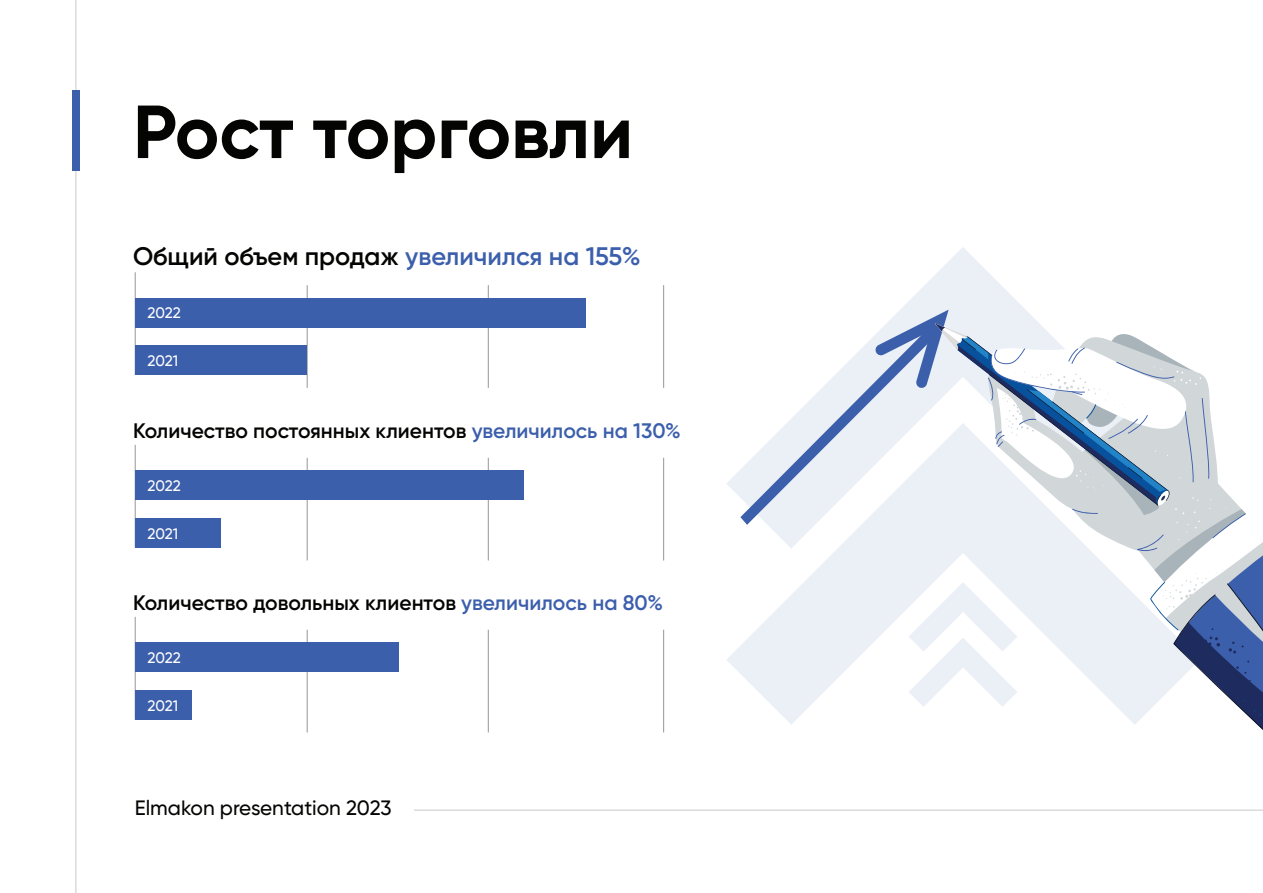
<style>
.page{position:relative;width:1263px;height:893px;background:#fff}
.page>*{position:absolute;margin:0;border:0;box-sizing:border-box;transform-origin:0 0}
.t1{font:700 75px "Gilroy";color:#040503}
.t2{font:600 25.35px "Gilroy";color:#040503}
.t3{font:600 21px "Gilroy";color:#040503}
.t4{font:500 20.7px "Gilroy";color:#040503}
.t5{font:500 15.15px "Gilroy";letter-spacing:-.01em;color:#fff}
.s1{color:#3c5fac}
</style>
<div class="page">
<hr style="left:76px;top:0;width:1px;height:893px;background:#c9c8c8">
<hr style="left:414px;top:810px;width:849px;height:1px;background:#c9c8c8">
<div style="left:72px;top:91px;width:8px;height:80px;background:#3c5fac"></div>
<hr style="left:135px;top:272px;width:1px;height:103px;background:#969696">
<hr style="left:307px;top:285px;width:1px;height:103px;background:#969696">
<hr style="left:488px;top:285px;width:1px;height:103px;background:#969696">
<hr style="left:663px;top:285px;width:1px;height:103px;background:#969696">
<div style="left:135px;top:298px;width:451px;height:30px;background:#3c5fac"></div>
<div style="left:135px;top:345px;width:172px;height:30px;background:#3c5fac"></div>
<hr style="left:135px;top:445px;width:1px;height:103px;background:#969696">
<hr style="left:307px;top:458px;width:1px;height:102px;background:#969696">
<hr style="left:488px;top:458px;width:1px;height:102px;background:#969696">
<hr style="left:663px;top:458px;width:1px;height:102px;background:#969696">
<div style="left:135px;top:471px;width:389px;height:29px;background:#3c5fac"></div>
<svg style="left:900px;top:247px;width:126px;height:63px;fill:#f2f4f9"></svg>
<div style="left:135px;top:518px;width:86px;height:30px;background:#3c5fac"></div>
<hr style="left:135px;top:617px;width:1px;height:103px;background:#969696">
<hr style="left:307px;top:630px;width:1px;height:102px;background:#969696">
<hr style="left:488px;top:630px;width:1px;height:102px;background:#969696">
<hr style="left:663px;top:630px;width:1px;height:102px;background:#969696">
<div style="left:135px;top:642px;width:263px;height:30px;background:#3c5fac"></div>
<div style="left:135px;top:690px;width:56px;height:30px;background:#3c5fac"></div>
<svg style="left:740px;top:310px;width:523px;height:420px"></svg>
<h1 class="t1" style="left:133px;top:85px;width:502px">Рост торговли</h1>
<p class="t2" style="left:133px;top:241px;width:509px">Общий объем продаж <span class="s1">увеличился на 155%</span></p>
<p class="t5" style="left:148px;top:303px;width:35px">2022</p>
<p class="t5" style="left:148px;top:352px;width:32px">2021</p>
<p class="t3" style="left:133px;top:418px;width:549px">Количество постоянных клиентов <span class="s1">увеличилось на 130%</span></p>
<p class="t5" style="left:148px;top:476px;width:35px">2022</p>
<p class="t5" style="left:148px;top:524px;width:32px">2021</p>
<p class="t3" style="left:133px;top:589px;width:532px">Количество довольных клиентов <span class="s1">увеличилось на 80%</span></p>
<p class="t5" style="left:148px;top:648px;width:35px">2022</p>
<p class="t5" style="left:148px;top:696px;width:32px">2021</p>
<p class="t4" style="left:135px;top:794px;width:258px">Elmakon presentation 2023</p>
</div>
